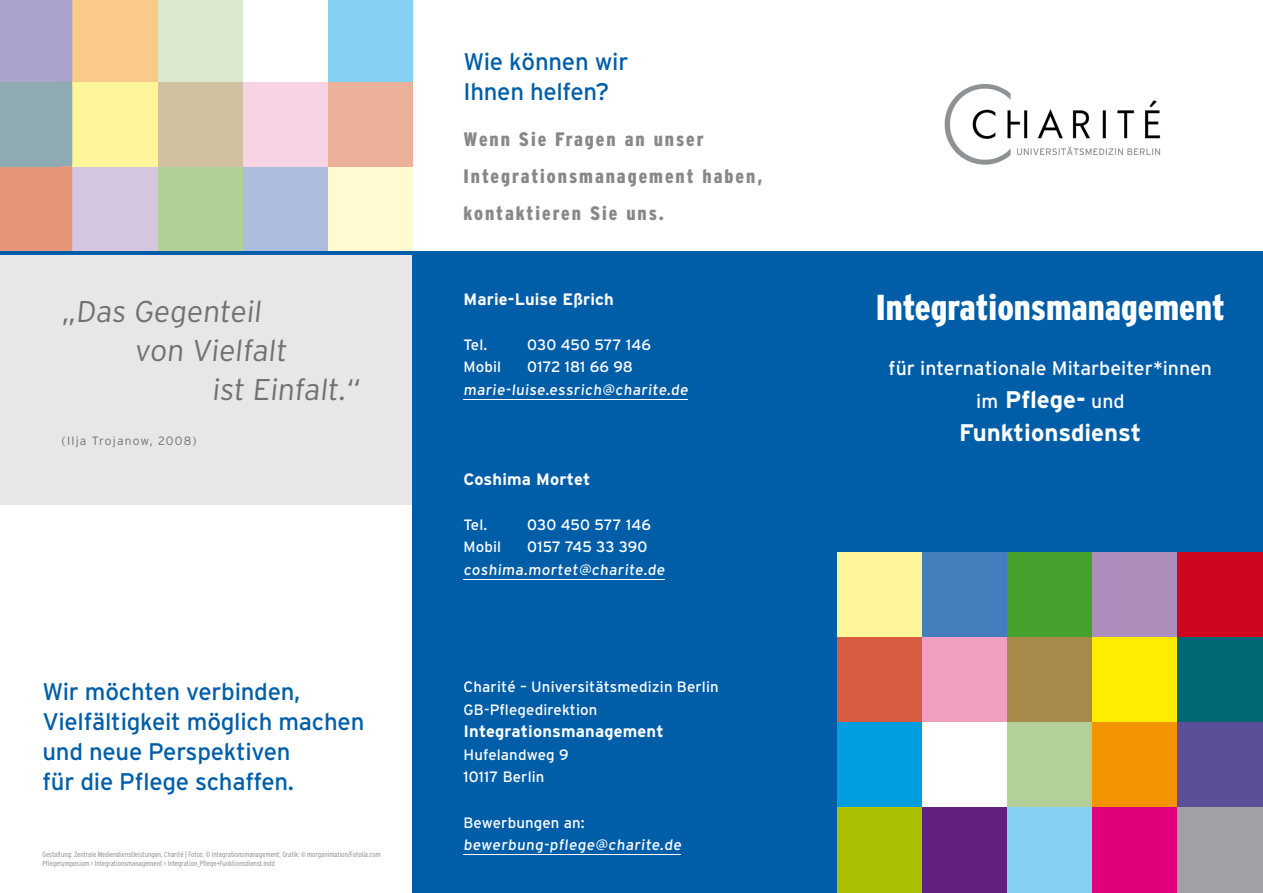
<style>
.page{position:relative;width:1263px;height:893px;background:#fff}
.page>*{position:absolute;margin:0;border:0;box-sizing:border-box;transform-origin:0 0}
.t1{font:900 condensed 36px "Interstate";color:#fff}
.t2{font:300 30px "Interstate";color:#707172}
.t3{font:24px/30px "Interstate";letter-spacing:-.01em;color:#005ea8}
.t4{font:700 24px/33px "Interstate";color:#fff;text-align:center}
.t5{font:900 condensed 19.5px/36.8px "Interstate";letter-spacing:.1em;color:#87888a}
.t6{font:19.5px "Interstate";color:#fff}
.t7{font:700 16.5px "Interstate";letter-spacing:.01em;color:#fff}
.t8{font:15px/22.5px "Interstate";letter-spacing:.01em;color:#fff}
.t9{font:300 12px "Interstate";letter-spacing:.1em;color:#707172}
.t10{font:300 condensed 7.5px/9px "Interstate";color:#87888a}
.s1{font-weight:400;font-size:19.5px}
</style>
<div class="page">
<div style="left:0;top:253px;width:414px;height:251px;background:#e8e6e7"></div>
<div style="left:327px;top:166px;width:85px;height:85px;background:#fffad1"></div>
<div style="left:242px;top:166px;width:85px;height:85px;background:#abbcdd"></div>
<div style="left:157px;top:166px;width:85px;height:85px;background:#b1d096"></div>
<div style="left:72px;top:166px;width:85px;height:85px;background:#d4c6df"></div>
<div style="left:327px;top:81px;width:85px;height:85px;background:#ecb299"></div>
<div style="left:242px;top:81px;width:85px;height:85px;background:#f8d3e3"></div>
<div style="left:157px;top:81px;width:85px;height:85px;background:#d2c1a0"></div>
<div style="left:72px;top:81px;width:85px;height:85px;background:#fff59a"></div>
<div style="left:327px;top:0;width:85px;height:81px;background:#83d0f0"></div>
<div style="left:157px;top:0;width:85px;height:81px;background:#dae8cd"></div>
<div style="left:72px;top:0;width:85px;height:81px;background:#fbca8b"></div>
<svg style="left:0;top:0;width:72px;height:251px;background:#b8a099"></svg>
<div style="left:0;top:0;width:60px;height:81px;background:#aba3cc"></div>
<div style="left:412px;top:253px;width:851px;height:640px;background:#005ea8"></div>
<hr style="left:463px;top:854px;width:218px;height:1px;background:#fff">
<hr style="left:463px;top:399px;width:225px;height:1px;background:#fff">
<hr style="left:463px;top:579px;width:202px;height:1px;background:#fff">
<img style="left:944px;top:84px;width:217px;height:81px">
<div style="left:838px;top:553px;width:85px;height:85px;background:#fff59b"></div>
<div style="left:923px;top:553px;width:85px;height:85px;background:#447ebc"></div>
<div style="left:1008px;top:553px;width:85px;height:85px;background:#44a12b"></div>
<div style="left:1093px;top:553px;width:85px;height:85px;background:#ac8dbc"></div>
<div style="left:1178px;top:553px;width:85px;height:85px;background:#cd071e"></div>
<div style="left:838px;top:638px;width:85px;height:85px;background:#d85c41"></div>
<div style="left:923px;top:638px;width:85px;height:85px;background:#f19fc1"></div>
<div style="left:1008px;top:638px;width:85px;height:85px;background:#a78a4a"></div>
<div style="left:1093px;top:638px;width:85px;height:85px;background:#ffed00"></div>
<div style="left:1178px;top:638px;width:85px;height:85px;background:#006774"></div>
<div style="left:838px;top:723px;width:85px;height:85px;background:#009ee0"></div>
<div style="left:923px;top:723px;width:85px;height:85px;background:#fff"></div>
<div style="left:1008px;top:723px;width:85px;height:85px;background:#b2d097"></div>
<div style="left:1093px;top:723px;width:85px;height:85px;background:#f39400"></div>
<div style="left:1178px;top:723px;width:85px;height:85px;background:#5a5099"></div>
<div style="left:838px;top:808px;width:85px;height:85px;background:#abc100"></div>
<div style="left:923px;top:808px;width:85px;height:85px;background:#622181"></div>
<div style="left:1008px;top:808px;width:85px;height:85px;background:#84d0f0"></div>
<div style="left:1093px;top:808px;width:85px;height:85px;background:#e2007a"></div>
<div style="left:1178px;top:808px;width:85px;height:85px;background:#a0a1a5"></div>
<hr style="left:0;top:251px;width:1263px;height:4px;background:#005ea8">
<h2 class="t2" style="left:62px;top:294px;width:204px">„Das Gegenteil</h2>
<h2 class="t2" style="left:134px;top:333px;width:157px">von Vielfalt</h2>
<h2 class="t2" style="left:212px;top:372px;width:152px">ist Einfalt.“</h2>
<p class="t9" style="left:62px;top:434px;width:137px">(Ilja Trojanow, 2008)</p>
<h3 class="t3" style="left:43px;top:676px;width:323px">Wir möchten verbinden,<br>Vielfältigkeit möglich machen und neue Perspektiven<br>für die Pflege schaffen.</h3>
<p class="t10" style="left:43px;top:849px;width:340px">Gestaltung: Zentrale Mediendienstleistungen, Charité | Fotos: © Integrationsmanagement, Grafik: © morganimation/Fotolia.com<br>Pflegesymposium &gt; Integrationsmanagement &gt; Integration_Pflege+Funktionsdienst.indd</p>
<h3 class="t3" style="left:463px;top:47px;width:166px">Wie können wir<br>Ihnen helfen?</h3>
<h3 class="t5" style="left:463px;top:121px;width:300px">Wenn Sie Fragen an unser<br>Integrationsmanagement haben, kontaktieren Sie uns.</h3>
<p class="t7" style="left:463px;top:290px;width:152px">Marie-Luise Eßrich</p>
<p class="t8" style="left:463px;top:333px;width:25px">Tel.</p>
<p class="t8" style="left:527px;top:333px;width:125px">030 450 577 146</p>
<p class="t8" style="left:463px;top:355px;width:39px">Mobil</p>
<p class="t8" style="left:463px;top:355px;width:228px;text-align:center">0172 181 66 98 marie-luise.essrich@charite.de</p>
<p class="t7" style="left:463px;top:470px;width:128px">Coshima Mortet</p>
<p class="t8" style="left:463px;top:513px;width:25px">Tel.</p>
<p class="t8" style="left:527px;top:513px;width:125px">030 450 577 146</p>
<p class="t8" style="left:463px;top:535px;width:39px">Mobil</p>
<p class="t8" style="left:463px;top:535px;width:204px;text-indent:64px">0157 745 33 390 coshima.mortet@charite.de</p>
<p class="t8" style="left:463px;top:676px;width:257px">Charité – Universitätsmedizin Berlin<br>GB-Pflegedirektion</p>
<p class="t7" style="left:463px;top:722px;width:202px">Integrationsmanagement</p>
<p class="t8" style="left:463px;top:743px;width:107px">Hufelandweg 9<br>10117 Berlin</p>
<p class="t8" style="left:463px;top:811px;width:221px">Bewerbungen an: bewerbung-pflege@charite.de</p>
<h1 class="t1" style="left:876px;top:288px;width:351px">Integrationsmanagement</h1>
<h3 class="t6" style="left:889px;top:357px;width:325px">für internationale Mitarbeiter*innen</h3>
<h3 class="t4" style="left:959px;top:383px;width:184px"><span class="s1">im</span> Pflege- <span class="s1">und<br></span>Funktionsdienst</h3>
</div>
